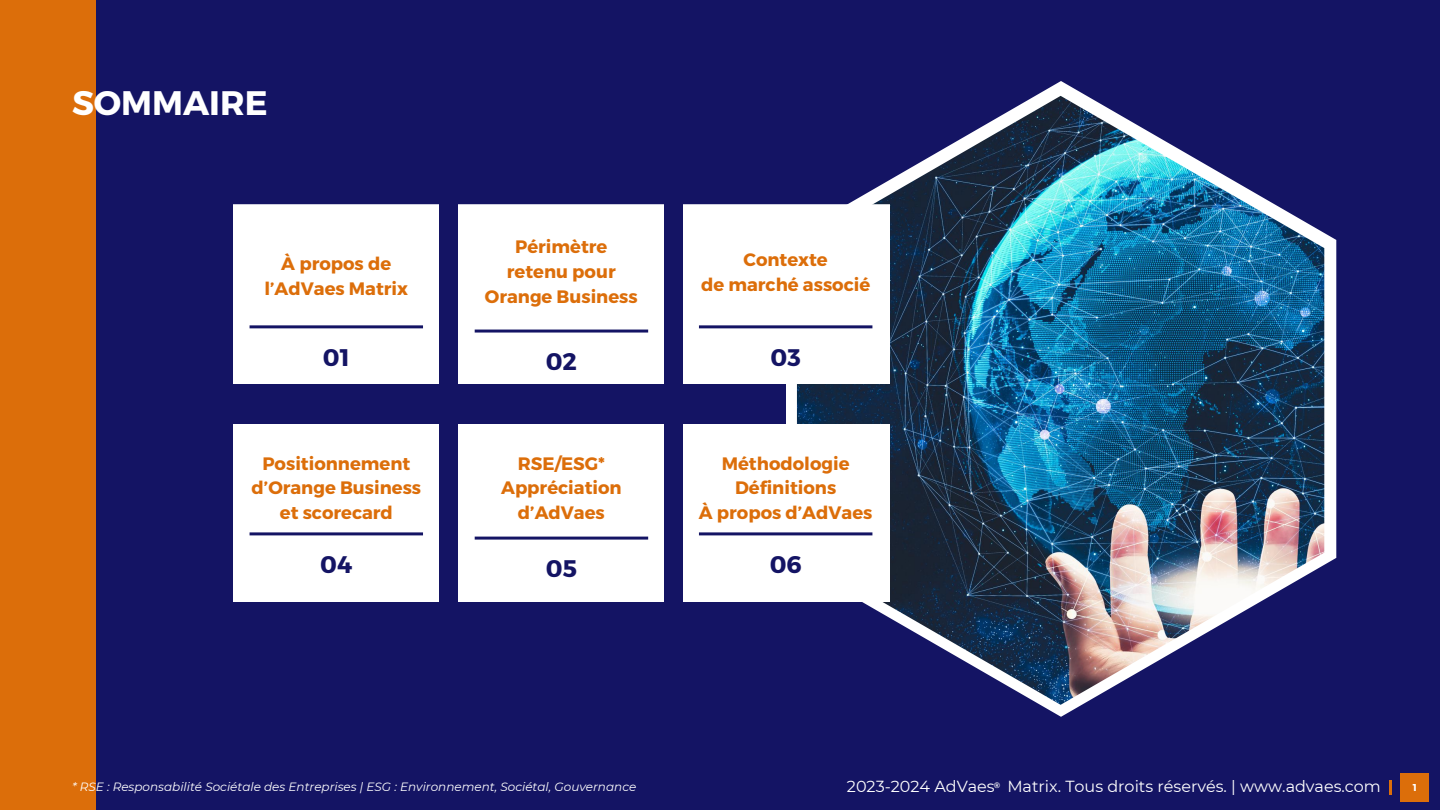
<style>
.page{position:relative;width:1440px;height:810px;background:#141464}
.page>*{position:absolute;margin:0;border:0;box-sizing:border-box;transform-origin:0 0}
.t1{font:700 34px "Montserrat";color:#fff}
.t2{font:700 24px "Montserrat";color:#141464}
.t3{font:700 18px/24.8px "Montserrat";color:#dc6e0a;text-align:center}
.t4{font:16px "Montserrat";color:#fff}
.t5{font:italic 12px "Montserrat";color:#fff}
.t6{font:700 10px "Montserrat";color:#fff}
</style>
<div class="page">
<div style="left:233px;top:205px;width:206px;height:179px;background:#fff"></div>
<hr style="left:250px;top:325px;width:173px;height:3px;background:#141464">
<div style="left:458px;top:205px;width:206px;height:179px;background:#fff"></div>
<div style="left:233px;top:424px;width:206px;height:177px;background:#fff"></div>
<div style="left:458px;top:424px;width:206px;height:177px;background:#fff"></div>
<svg style="left:786px;top:81px;width:550px;height:636px"></svg>
<img style="left:797px;top:96px;width:527px;height:609px">
<div style="left:684px;top:205px;width:205px;height:179px;background:#fff"></div>
<div style="left:684px;top:424px;width:205px;height:177px;background:#fff"></div>
<hr style="left:475px;top:330px;width:173px;height:3px;background:#141464">
<hr style="left:699px;top:325px;width:173px;height:3px;background:#141464">
<hr style="left:250px;top:532px;width:173px;height:3px;background:#141464">
<hr style="left:475px;top:537px;width:173px;height:3px;background:#141464">
<hr style="left:699px;top:532px;width:173px;height:3px;background:#141464">
<hr style="left:1389px;top:780px;width:3px;height:14px;background:#dc6e0a">
<div style="left:1401px;top:773px;width:28px;height:28px;background:#dc6e0a"></div>
<div style="left:0;top:0;width:96px;height:810px;background:#dc6e0a"></div>
<h1 class="t1" style="left:72px;top:81px;width:197px">SOMMAIRE</h1>
<p class="t3" style="left:264px;top:250px;width:145px">À propos de l’AdVaes Matrix</p>
<p class="t3" style="left:485px;top:234px;width:154px">Périmètre retenu pour<br>Orange Business</p>
<p class="t3" style="left:701px;top:246px;width:171px">Contexte<br>de marché associé</p>
<h2 class="t2" style="left:323px;top:342px;width:28px">01</h2>
<h2 class="t2" style="left:546px;top:346px;width:33px">02</h2>
<h2 class="t2" style="left:771px;top:342px;width:32px">03</h2>
<p class="t3" style="left:252px;top:450px;width:171px">Positionnement d’Orange Business et scorecard</p>
<p class="t3" style="left:501px;top:450px;width:122px">RSE/ESG*<br>Appréciation d’AdVaes</p>
<p class="t3" style="left:699px;top:450px;width:175px">Méthodologie<br>Définitions<br>À propos d’AdVaes</p>
<h2 class="t2" style="left:320px;top:549px;width:34px">04</h2>
<h2 class="t2" style="left:546px;top:553px;width:33px">05</h2>
<h2 class="t2" style="left:770px;top:549px;width:34px">06</h2>
<p class="t5" style="left:72px;top:779px;width:566px">* RSE : Responsabilité Sociétale des Entreprises | ESG : Environnement, Sociétal, Gouvernance</p>
<p class="t4" style="left:847px;top:777px;width:536px">2023-2024 AdVaes<sup>®</sup> Matrix. Tous droits réservés. | www.advaes.com</p>
<p class="t6" style="left:1413px;top:781px;width:6px">1</p>
</div>
